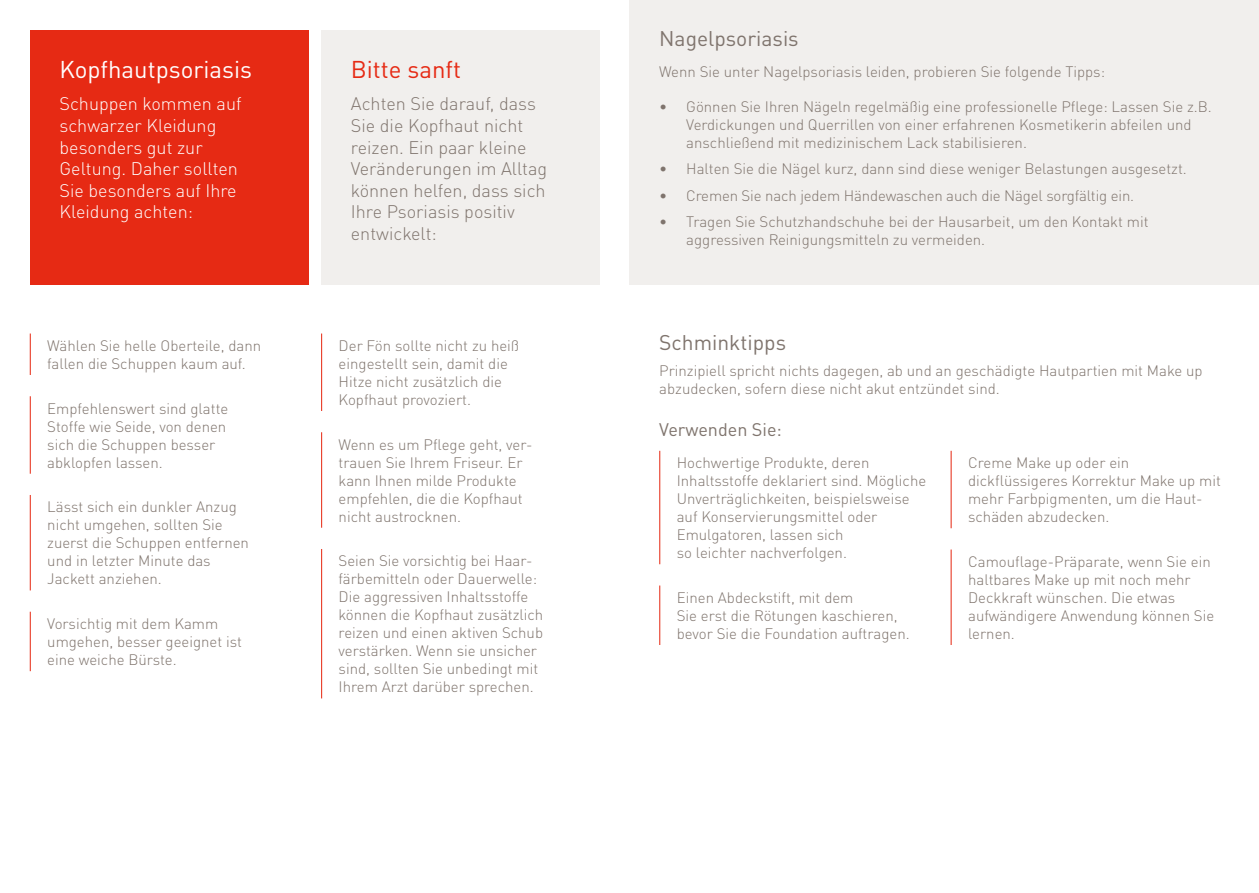
<style>
.page{position:relative;width:1259px;height:893px;background:#fff}
.page>*{position:absolute;margin:0;border:0;box-sizing:border-box;transform-origin:0 0}
.t1{font:24px "DIN Pro";color:#fff}
.t2{font:24px "DIN Pro";color:#e62a14}
.t3{font:21px "DIN Pro";color:#7f746d}
.t4{font:300 18px/21.6px "DIN Pro";color:#7f746d}
.t5{font:300 18px/21.6px "DIN Pro";color:#fff}
.t6{font:18px "DIN Pro";color:#7f746d}
.t7{font:300 15px/18px "DIN Pro";color:#7f746d}
</style>
<div class="page">
<hr style="left:659px;top:451px;width:1px;height:113px;background:#e62a14">
<hr style="left:659px;top:585px;width:1px;height:60px;background:#e62a14">
<hr style="left:950px;top:451px;width:1px;height:77px;background:#e62a14">
<hr style="left:950px;top:549px;width:1px;height:96px;background:#e62a14">
<div style="left:30px;top:30px;width:278px;height:254px;background:#e62a14"></div>
<div style="left:321px;top:30px;width:279px;height:254px;background:#f1efed"></div>
<hr style="left:30px;top:333px;width:1px;height:42px;background:#e62a14">
<hr style="left:30px;top:396px;width:1px;height:78px;background:#e62a14">
<hr style="left:30px;top:495px;width:1px;height:95px;background:#e62a14">
<hr style="left:30px;top:612px;width:1px;height:59px;background:#e62a14">
<hr style="left:321px;top:333px;width:1px;height:78px;background:#e62a14">
<hr style="left:321px;top:432px;width:1px;height:96px;background:#e62a14">
<hr style="left:321px;top:549px;width:1px;height:149px;background:#e62a14">
<div style="left:629px;top:0;width:630px;height:284px;background:#f1efed"></div>
<h1 class="t1" style="left:60px;top:50px;width:194px">Kopfhautpsoriasis</h1>
<p class="t5" style="left:60px;top:92px;width:183px">Schuppen kommen auf schwarzer Kleidung besonders gut zur<br>Geltung. Daher sollten<br>Sie besonders auf Ihre<br>Kleidung achten:</p>
<p class="t7" style="left:47px;top:335px;width:215px">Wählen Sie helle Oberteile, dann fallen die Schuppen kaum auf.</p>
<p class="t7" style="left:47px;top:398px;width:182px">Empfehlenswert sind glatte<br>Stoffe wie Seide, von denen sich die Schuppen besser abklopfen lassen.</p>
<p class="t7" style="left:47px;top:497px;width:203px">Lässt sich ein dunkler Anzug nicht umgehen, sollten Sie zuerst die Schuppen entfernen und in letzter Minute das<br>Jackett anziehen.</p>
<p class="t7" style="left:47px;top:613px;width:196px">Vorsichtig mit dem Kamm umgehen, besser geeignet ist eine weiche Bürste.</p>
<h1 class="t2" style="left:351px;top:50px;width:112px">Bitte sanft</h1>
<p class="t4" style="left:351px;top:92px;width:198px">Achten Sie darauf, dass<br>Sie die Kopfhaut nicht reizen. Ein paar kleine<br>Veränderungen im Alltag können helfen, dass sich<br>Ihre Psoriasis positiv entwickelt:</p>
<p class="t7" style="left:339px;top:335px;width:182px">Der Fön sollte nicht zu heiß eingestellt sein, damit die<br>Hitze nicht zusätzlich die<br>Kopfhaut provoziert.</p>
<p class="t7" style="left:339px;top:434px;width:195px">Wenn es um Pflege geht, ver&shy;trauen Sie Ihrem Friseur. Er kann Ihnen milde Produkte empfehlen, die die Kopfhaut nicht austrocknen.</p>
<p class="t7" style="left:339px;top:551px;width:206px">Seien Sie vorsichtig bei Haar&shy;färbemitteln oder Dauerwelle:<br>Die aggressiven Inhaltsstoffe können die Kopfhaut zusätzlich reizen und einen aktiven Schub verstärken. Wenn sie unsicher sind, sollten Sie unbedingt mit<br>Ihrem Arzt darüber sprechen.</p>
<h2 class="t3" style="left:659px;top:22px;width:141px">Nagelpsoriasis</h2>
<p class="t7" style="left:659px;top:61px;width:447px">Wenn Sie unter Nagelpsoriasis leiden, probieren Sie folgende Tipps:</p>
<p class="t7" style="left:686px;top:96px;width:527px;text-indent:-27px">• Gönnen Sie Ihren Nägeln regelmäßig eine professionelle Pflege: Lassen Sie z.B.<br>Verdickungen und Querrillen von einer erfahrenen Kosmetikerin abfeilen und anschließend mit medizinischem Lack stabilisieren.</p>
<p class="t7" style="left:659px;top:159px;width:529px">• Halten Sie die Nägel kurz, dann sind diese weniger Belastungen ausgesetzt.</p>
<p class="t7" style="left:659px;top:185px;width:476px">• Cremen Sie nach jedem Händewaschen auch die Nägel sorgfältig ein.</p>
<p class="t7" style="left:686px;top:212px;width:464px;text-indent:-27px">• Tragen Sie Schutzhandschuhe bei der Hausarbeit, um den Kontakt mit aggressiven Reinigungsmitteln zu vermeiden.</p>
<h2 class="t3" style="left:659px;top:325px;width:128px">Schminktipps</h2>
<p class="t7" style="left:659px;top:360px;width:545px">Prinzipiell spricht nichts dagegen, ab und an geschädigte Hautpartien mit Make up abzudecken, sofern diese nicht akut entzündet sind.</p>
<p class="t6" style="left:659px;top:416px;width:124px">Verwenden Sie:</p>
<p class="t7" style="left:677px;top:452px;width:251px">Hochwertige Produkte, deren Inhaltsstoffe deklariert sind. Mögliche Unverträglichkeiten, beispielsweise auf Konservierungsmittel oder Emulgatoren, lassen sich<br>so leichter nachverfolgen.</p>
<p class="t7" style="left:677px;top:587px;width:234px">Einen Abdeckstift, mit dem<br>Sie erst die Rötungen kaschieren, bevor Sie die Foundation auftragen.</p>
<p class="t7" style="left:968px;top:452px;width:254px">Creme Make up oder ein dickflüssigeres Korrektur Make up mit mehr Farbpigmenten, um die Haut&shy;schäden abzudecken.</p>
<p class="t7" style="left:968px;top:551px;width:248px">Camouflage-Präparate, wenn Sie ein haltbares Make up mit noch mehr<br>Deckkraft wünschen. Die etwas aufwändigere Anwendung können Sie lernen.</p>
</div>
